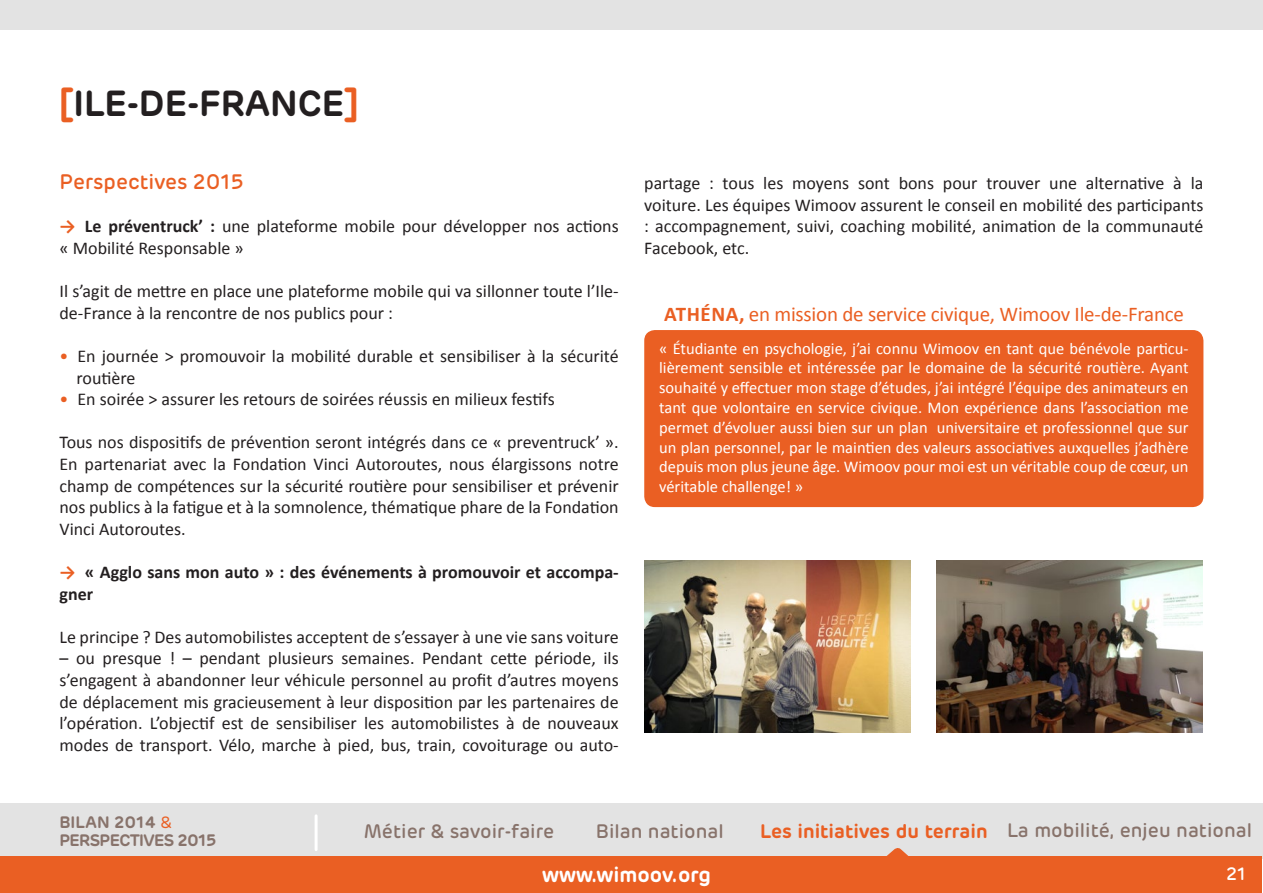
<style>
.page{position:relative;width:1263px;height:893px;background:#fff}
.page>*{position:absolute;margin:0;border:0;box-sizing:border-box;transform-origin:0 0}
.Titre{font:600 36px "Rubrik";color:#231f20}
.Titre_encadré{font:21px "Calibri";letter-spacing:-.01em;color:#ea5f23}
.Sous-titre{font:500 21px "Rubrik";color:#ea5f23}
.t1{font:600 21px "Rubrik";color:#fff}
.t2{font:500 19.5px "Rubrik";color:#88736b}
.t3{font:18px/21.6px "Calibri";color:#231f20}
.t4{font:700 18px/21.6px "Calibri";color:#231f20}
.t5{font:500 18px "Rubrik";color:#fff}
.Texte_encadré{font:16.5px/19.8px "Calibri";color:#fff;text-align:justify}
.t6{font:600 16.5px/18px "Rubrik";letter-spacing:-.04em;color:#88736b}
.s1{color:#ea5f23}
.s2{font-weight:700;color:#ea5f23}
.s3{font-weight:700}
.s4{font-weight:400;color:#ea5f23}
.s5{font-weight:600;color:#ea5f23}
</style>
<div class="page">
<img style="left:644px;top:560px;width:267px;height:173px">
<img style="left:936px;top:560px;width:267px;height:173px">
<div style="left:1px;top:804px;width:1262px;height:55px;background:#e3e3e3"></div>
<hr style="left:315px;top:816px;width:3px;height:34px;background:#fff">
<div style="left:1px;top:857px;width:1261px;height:36px;background:#ea5f23"></div>
<svg style="left:870px;top:848px;width:55px;height:9px"></svg>
<div style="left:644px;top:330px;width:559px;height:177px;background:#ea5f23;border-radius:11px"></div>
<div style="left:1px;top:0;width:1262px;height:30px;background:#e3e3e3"></div>
<p class="Titre" style="left:60px;top:81px;width:300px"><span class="s1">[</span>ILE-DE-FRANCE<span class="s1">]</span></p>
<p class="Sous-titre" style="left:60px;top:169px;width:186px">Perspectives 2015</p>
<p class="t3" style="left:60px;top:216px;width:561px"><span class="s2">→</span> <span class="s3">Le préventruck’ :</span> une plateforme mobile pour développer nos actions « Mobilité Responsable »</p>
<p class="t3" style="left:60px;top:280px;width:561px">Il s’agit de mettre en place une plateforme mobile qui va sillonner toute l’Ile&shy;de-France à la rencontre de nos publics pour :</p>
<p class="t3" style="left:77px;top:345px;width:544px;text-indent:-17px"><span class="s1">•</span> En journée &gt; promouvoir la mobilité durable et sensibiliser à la sécurité routière</p>
<p class="t3" style="left:60px;top:388px;width:497px"><span class="s1">•</span> En soirée &gt; assurer les retours de soirées réussis en milieux festifs</p>
<p class="t3" style="left:60px;top:432px;width:561px;text-align:justify">Tous nos dispositifs de prévention seront intégrés dans ce « preventruck’ ».<br>En partenariat avec la Fondation Vinci Autoroutes, nous élargissons notre champ de compétences sur la sécurité routière pour sensibiliser et prévenir nos publics à la fatigue et à la somnolence, thématique phare de la Fondation Vinci Autoroutes.</p>
<p class="t4" style="left:60px;top:561px;width:561px"><span class="s1">→</span> « Agglo sans mon auto » : des événements à promouvoir et accompa&shy;gner</p>
<p class="t3" style="left:60px;top:626px;width:561px">Le principe ? Des automobilistes acceptent de s’essayer à une vie sans voiture</p>
<p class="t3" style="left:60px;top:648px;width:561px;text-align:justify">– ou presque ! – pendant plusieurs semaines. Pendant cette période, ils s’engagent à abandonner leur véhicule personnel au profit d’autres moyens de déplacement mis gracieusement à leur disposition par les partenaires de l’opération. L’objectif est de sensibiliser les automobilistes à de nouveaux modes de transport. Vélo, marche à pied, bus, train, covoiturage ou auto-</p>
<p class="t3" style="left:644px;top:172px;width:561px;text-align:justify">partage : tous les moyens sont bons pour trouver une alternative à la voiture. Les équipes Wimoov assurent le conseil en mobilité des participants : accompagnement, suivi, coaching mobilité, animation de la communauté Facebook, etc.</p>
<p class="Titre_encadré" style="left:664px;top:301px;width:521px"><span class="s3">ATHÉNA,</span> en mission de service civique, Wimoov Ile-de-France</p>
<p class="Texte_encadré" style="left:659px;top:338px;width:531px">« Étudiante en psychologie, j’ai connu Wimoov en tant que bénévole particu&shy;lièrement sensible et intéressée par le domaine de la sécurité routière. Ayant souhaité y effectuer mon stage d’études, j’ai intégré l’équipe des animateurs en tant que volontaire en service civique. Mon expérience dans l’association me permet d’évoluer aussi bien sur un plan universitaire et professionnel que sur un plan personnel, par le maintien des valeurs associatives auxquelles j’adhère depuis mon plus jeune âge. Wimoov pour moi est un véritable coup de cœur, un véritable challenge! »</p>
<p class="t6" style="left:60px;top:813px;width:158px">BILAN 2014 <span class="s4">&amp;<br></span>PERSPECTIVES 2015</p>
<p class="t2" style="left:364px;top:819px;width:192px">Métier &amp; savoir-faire</p>
<p class="t1" style="left:542px;top:862px;width:171px">www.wimoov.org</p>
<p class="t5" style="left:1226px;top:863px;width:21px">21</p>
<p class="t2" style="left:596px;top:819px;width:129px">Bilan national</p>
<p class="t2" style="left:760px;top:818px;width:493px"><span class="s5">Les initiatives du terrain</span> La mobilité, enjeu national</p>
</div>
